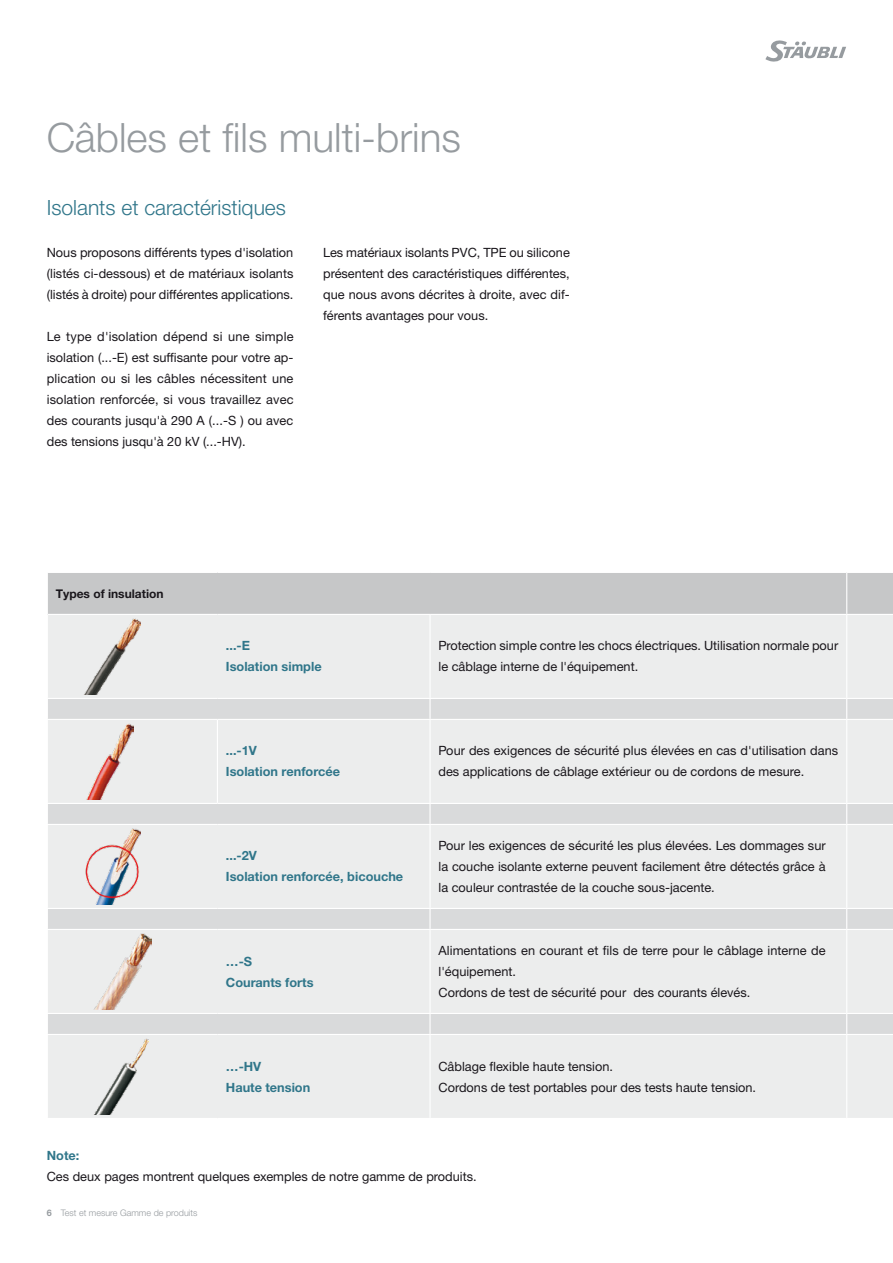
<style>
.page{position:relative;width:893px;height:1263px;background:#fff}
.page>*{position:absolute;margin:0;border:0;box-sizing:border-box;transform-origin:0 0}
.Headline_Inside_FR{font:300 40.5px "Helvetica Neue LTW1 G";color:#969b9f}
.Subheadline_Inside_FR{font:300 21px "Helvetica Neue LTW1 G";color:#30768a}
.RunningText_Inside_FR{font:12.75px/21px "Helvetica Neue LTW1 G";color:#1a171c;text-align:justify}
.SubHeadRunningText_Inside_FR{font:700 12.75px "Helvetica Neue LTW1 G";color:#30768a}
.Table_Header_neutral{font:700 12px "Helvetica Neue LTW1 G";color:#1a171c}
.t1{font:300 9px "Helvetica Neue LTW1 G";color:#969b9f}
.s1{font-weight:700}
</style>
<div class="page">
<svg style="left:765px;top:40px;width:81px;height:22px"></svg>
<div style="left:47px;top:572px;width:800px;height:42px;background:#c6c7c8"></div>
<div style="left:847px;top:572px;width:46px;height:42px;background:#c6c7c8"></div>
<div style="left:48px;top:615px;width:845px;height:503px;background:#eceded"></div>
<svg style="left:48px;top:699px;width:798px;height:335px;fill:#eceded"></svg>
<hr style="left:47px;top:698px;width:170px;height:1px;background:#fff">
<hr style="left:429px;top:699px;width:2px;height:20px;background:#fff">
<hr style="left:47px;top:719px;width:170px;height:1px;background:#fff">
<hr style="left:217px;top:719px;width:213px;height:1px;background:#fff">
<hr style="left:217px;top:720px;width:1px;height:83px;background:#fff">
<hr style="left:430px;top:719px;width:417px;height:1px;background:#fff">
<hr style="left:429px;top:720px;width:2px;height:83px;background:#fff">
<hr style="left:47px;top:803px;width:170px;height:1px;background:#fff">
<hr style="left:217px;top:803px;width:213px;height:1px;background:#fff">
<hr style="left:430px;top:803px;width:417px;height:1px;background:#fff">
<hr style="left:429px;top:804px;width:2px;height:20px;background:#fff">
<hr style="left:429px;top:825px;width:2px;height:83px;background:#fff">
<hr style="left:47px;top:908px;width:170px;height:1px;background:#fff">
<hr style="left:217px;top:908px;width:213px;height:1px;background:#fff">
<hr style="left:430px;top:908px;width:417px;height:1px;background:#fff">
<hr style="left:429px;top:909px;width:2px;height:20px;background:#fff">
<hr style="left:47px;top:929px;width:170px;height:1px;background:#fff">
<hr style="left:217px;top:929px;width:213px;height:1px;background:#fff">
<hr style="left:430px;top:929px;width:417px;height:1px;background:#fff">
<hr style="left:429px;top:930px;width:2px;height:83px;background:#fff">
<hr style="left:47px;top:1013px;width:170px;height:1px;background:#fff">
<hr style="left:217px;top:1013px;width:213px;height:1px;background:#fff">
<hr style="left:430px;top:1013px;width:417px;height:1px;background:#fff">
<hr style="left:429px;top:1014px;width:2px;height:20px;background:#fff">
<svg style="left:846px;top:698px;width:47px;height:336px"></svg>
<hr style="left:47px;top:1034px;width:170px;height:1px;background:#fff">
<hr style="left:217px;top:1034px;width:213px;height:1px;background:#fff">
<hr style="left:430px;top:1034px;width:417px;height:1px;background:#fff">
<hr style="left:429px;top:1035px;width:2px;height:83px;background:#fff">
<hr style="left:847px;top:1034px;width:46px;height:1px;background:#fff">
<hr style="left:846px;top:1035px;width:1px;height:83px;background:#fff">
<hr style="left:847px;top:572px;width:46px;height:1px;background:#fff">
<hr style="left:47px;top:824px;width:170px;height:1px;background:#fff">
<hr style="left:217px;top:824px;width:213px;height:1px;background:#fff">
<hr style="left:430px;top:824px;width:417px;height:1px;background:#fff">
<hr style="left:847px;top:824px;width:46px;height:1px;background:#fff">
<hr style="left:429px;top:615px;width:2px;height:83px;background:#fff">
<hr style="left:846px;top:615px;width:1px;height:83px;background:#fff">
<hr style="left:217px;top:698px;width:213px;height:1px;background:#fff">
<hr style="left:430px;top:698px;width:417px;height:1px;background:#fff">
<hr style="left:47px;top:572px;width:170px;height:1px;background:#fff">
<hr style="left:47px;top:573px;width:1px;height:41px;background:#fff">
<hr style="left:217px;top:572px;width:213px;height:1px;background:#fff">
<hr style="left:430px;top:572px;width:417px;height:1px;background:#fff">
<hr style="left:846px;top:573px;width:1px;height:41px;background:#fff">
<img style="left:56px;top:618px;width:85px;height:77px">
<img style="left:56px;top:723px;width:77px;height:77px">
<img style="left:69px;top:828px;width:72px;height:77px">
<img style="left:56px;top:933px;width:95px;height:77px">
<img style="left:56px;top:1038px;width:92px;height:77px">
<p class="Headline_Inside_FR" style="left:47px;top:113px;width:416px">Câbles et fils multi-brins</p>
<p class="Subheadline_Inside_FR" style="left:47px;top:194px;width:241px">Isolants et caractéristiques</p>
<p class="RunningText_Inside_FR" style="left:47px;top:242px;width:248px">Nous proposons différents types d'isolation (listés ci-dessous) et de matériaux isolants (listés à droite) pour différentes applications.</p>
<p class="RunningText_Inside_FR" style="left:47px;top:326px;width:248px">Le type d'isolation dépend si une simple isolation (...-E) est suffisante pour votre ap&shy;plication ou si les câbles nécessitent une isolation renforcée, si vous travaillez avec des courants jusqu'à 290 A (...-S ) ou avec des tensions jusqu'à 20 kV (...-HV).</p>
<p class="RunningText_Inside_FR" style="left:323px;top:242px;width:248px">Les matériaux isolants PVC, TPE ou silicone présentent des caractéristiques différentes, que nous avons décrites à droite, avec dif&shy;férents avantages pour vous.</p>
<p class="Table_Header_neutral" style="left:56px;top:586px;width:109px">Types of insulation</p>
<p class="SubHeadRunningText_Inside_FR" style="left:226px;top:638px;width:26px">...-E</p>
<p class="SubHeadRunningText_Inside_FR" style="left:226px;top:659px;width:97px">Isolation simple</p>
<p class="SubHeadRunningText_Inside_FR" style="left:226px;top:743px;width:32px">...-1V</p>
<p class="SubHeadRunningText_Inside_FR" style="left:226px;top:764px;width:116px">Isolation renforcée</p>
<p class="SubHeadRunningText_Inside_FR" style="left:226px;top:848px;width:32px">...-2V</p>
<p class="SubHeadRunningText_Inside_FR" style="left:226px;top:869px;width:179px">Isolation renforcée, bicouche</p>
<p class="SubHeadRunningText_Inside_FR" style="left:226px;top:953px;width:28px">…-S</p>
<p class="SubHeadRunningText_Inside_FR" style="left:226px;top:974px;width:89px">Courants forts</p>
<p class="SubHeadRunningText_Inside_FR" style="left:226px;top:1058px;width:37px">…-HV</p>
<p class="SubHeadRunningText_Inside_FR" style="left:226px;top:1079px;width:86px">Haute tension</p>
<p class="RunningText_Inside_FR" style="left:439px;top:635px;width:401px">Protection simple contre les chocs électriques. Utilisation normale pour le câblage interne de l'équipement.</p>
<p class="RunningText_Inside_FR" style="left:439px;top:740px;width:401px">Pour des exigences de sécurité plus élevées en cas d'utilisation dans des applications de câblage extérieur ou de cordons de mesure.</p>
<p class="RunningText_Inside_FR" style="left:439px;top:835px;width:389px">Pour les exigences de sécurité les plus élevées. Les dommages sur la couche isolante externe peuvent facilement être détectés grâce à la couleur contrastée de la couche sous-jacente.</p>
<p class="RunningText_Inside_FR" style="left:439px;top:940px;width:389px">Alimentations en courant et fils de terre pour le câblage interne de l'équipement.</p>
<p class="RunningText_Inside_FR" style="left:439px;top:982px;width:313px">Cordons de test de sécurité pour des courants élevés.</p>
<p class="RunningText_Inside_FR" style="left:439px;top:1055px;width:176px">Câblage flexible haute tension.</p>
<p class="RunningText_Inside_FR" style="left:439px;top:1076px;width:319px">Cordons de test portables pour des tests haute tension.</p>
<p class="SubHeadRunningText_Inside_FR" style="left:47px;top:1147px;width:34px">Note:</p>
<p class="RunningText_Inside_FR" style="left:47px;top:1166px;width:431px">Ces deux pages montrent quelques exemples de notre gamme de produits.</p>
<p class="t1" style="left:47px;top:1207px;width:152px"><span class="s1">6</span> Test et mesure Gamme de produits</p>
</div>
